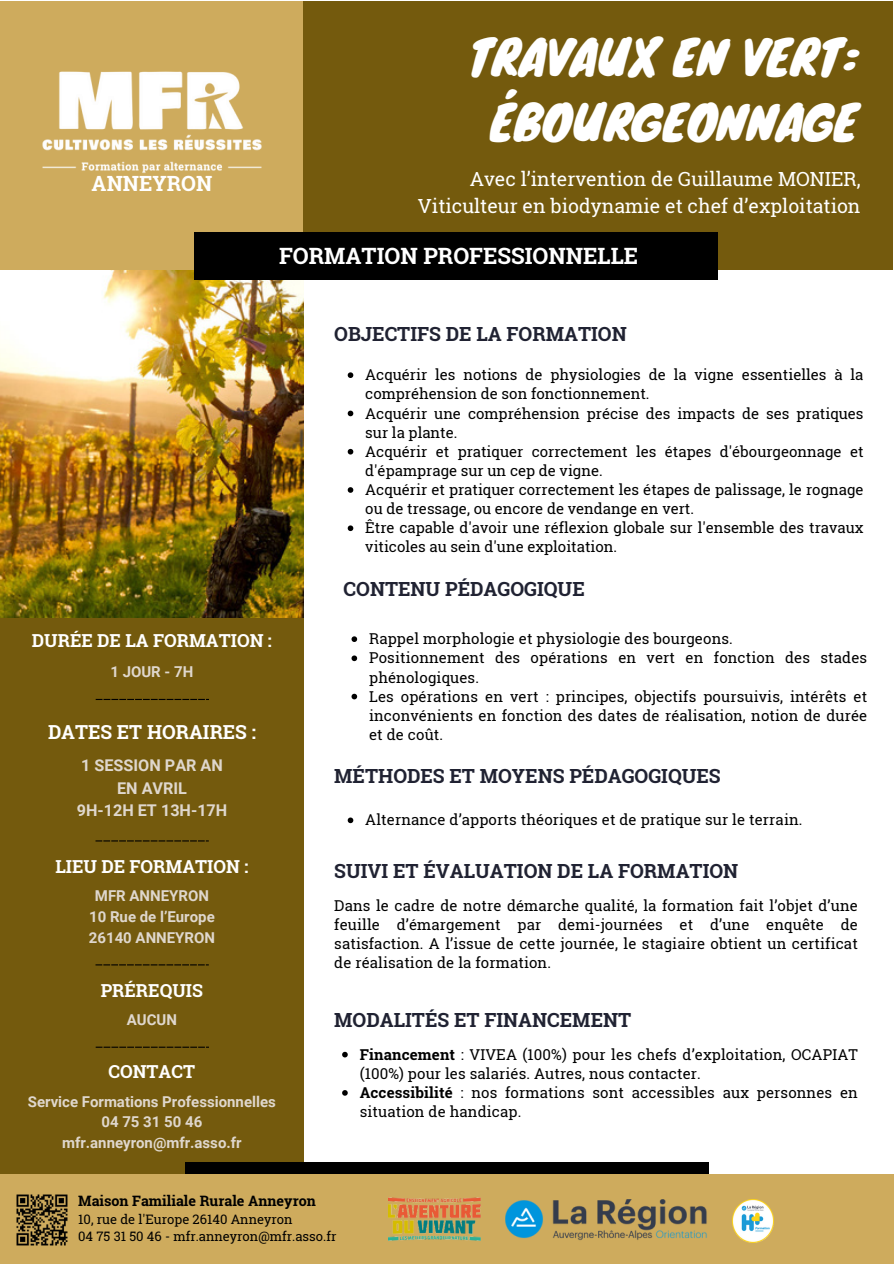
<style>
.page{position:relative;width:894px;height:1264px;background:#fff}
.page>*{position:absolute;margin:0;border:0;box-sizing:border-box;transform-origin:0 0}
.t1{font:47.25px/65.2px "Knewave";color:#fff;text-align:center}
.t2{font:700 22.5px "Roboto Slab";color:#fff}
.t3{font:700 21px "Roboto Slab";color:#fff}
.t4{font:700 19.5px "Roboto Slab";color:#202232}
.t5{font:19.5px/27px "Roboto Slab";color:#fff;text-align:right}
.t6{font:700 19.35px "Roboto Slab";color:#fff}
.t7{font:700 17.85px "Roboto Slab";color:#fff}
.t8{font:700 16.2px/22.5px "Roboto";color:#dfd7cd;text-align:center}
.t9{font:15px/19.2px "Roboto Slab";color:#000}
.t10{font:700 15px/20.7px "Roboto";color:#dfd7cd;text-align:center}
.t11{font:700 14.4px "Roboto Slab";color:#000}
.t12{font:13.05px "Roboto Slab";color:#000}
.s1{font-weight:700}
</style>
<div class="page">
<div style="left:0;top:613px;width:303px;height:650px;background:#745a0d"></div>
<img style="left:0;top:269px;width:303px;height:348px">
<svg style="left:96px;top:1046px;width:113px;height:1px"></svg>
<div style="left:0;top:1px;width:303px;height:268px;background:#ceab5d"></div>
<div style="left:303px;top:1px;width:590px;height:268px;background:#745a0d"></div>
<div style="left:194px;top:232px;width:523px;height:48px;background:#000"></div>
<img style="left:42px;top:71px;width:220px;height:102px">
<svg style="left:96px;top:699px;width:113px;height:1px"></svg>
<svg style="left:95px;top:840px;width:114px;height:1px"></svg>
<svg style="left:95px;top:964px;width:114px;height:1px"></svg>
<svg style="left:347px;top:372px;width:6px;height:6px"></svg>
<svg style="left:347px;top:410px;width:6px;height:6px"></svg>
<svg style="left:347px;top:449px;width:6px;height:5px"></svg>
<svg style="left:347px;top:487px;width:6px;height:6px"></svg>
<svg style="left:347px;top:525px;width:6px;height:6px"></svg>
<svg style="left:351px;top:636px;width:6px;height:6px"></svg>
<svg style="left:351px;top:655px;width:6px;height:6px"></svg>
<svg style="left:351px;top:693px;width:6px;height:6px"></svg>
<svg style="left:347px;top:817px;width:6px;height:6px"></svg>
<svg style="left:342px;top:1051px;width:5px;height:6px"></svg>
<svg style="left:342px;top:1090px;width:5px;height:5px"></svg>
<div style="left:0;top:1174px;width:893px;height:89px;background:#ceab5d"></div>
<div style="left:185px;top:1162px;width:523px;height:12px;background:#000"></div>
<img style="left:17px;top:1194px;width:50px;height:51px">
<img style="left:732px;top:1199px;width:41px;height:42px">
<img style="left:505px;top:1199px;width:202px;height:42px">
<img style="left:388px;top:1197px;width:92px;height:43px">
<p class="t3" style="left:92px;top:169px;width:122px">ANNEYRON</p>
<h3 class="t1" style="left:468px;top:22px;width:391px">TRAVAUX EN VERT:<br>ÉBOURGEONNAGE</h3>
<p class="t5" style="left:418px;top:165px;width:444px">Avec l’intervention de Guillaume MONIER,<br>Viticulteur en biodynamie et chef d’exploitation</p>
<h2 class="t2" style="left:279px;top:240px;width:360px">FORMATION PROFESSIONNELLE</h2>
<h3 class="t7" style="left:32px;top:628px;width:241px">DURÉE DE LA FORMATION :</h3>
<h5 class="t10" style="left:110px;top:661px;width:84px">1 JOUR - 7H</h5>
<h3 class="t6" style="left:48px;top:719px;width:209px">DATES ET HORAIRES :</h3>
<p class="t8" style="left:77px;top:754px;width:152px">1 SESSION PAR AN<br>EN AVRIL<br>9H-12H ET 13H-17H</p>
<h3 class="t7" style="left:55px;top:854px;width:194px">LIEU DE FORMATION :</h3>
<p class="t10" style="left:89px;top:886px;width:128px">MFR ANNEYRON<br>10 Rue de l’Europe<br>26140 ANNEYRON</p>
<p class="t4" style="left:334px;top:320px;width:294px">OBJECTIFS DE LA FORMATION</p>
<p class="t9" style="left:365px;top:365px;width:499px">Acquérir les notions de physiologies de la vigne essentielles à la compréhension de son fonctionnement.</p>
<p class="t9" style="left:365px;top:403px;width:499px">Acquérir une compréhension précise des impacts de ses pratiques sur la plante.</p>
<p class="t9" style="left:365px;top:441px;width:499px">Acquérir et pratiquer correctement les étapes d'ébourgeonnage et d'épamprage sur un cep de vigne.</p>
<p class="t9" style="left:365px;top:479px;width:499px">Acquérir et pratiquer correctement les étapes de palissage, le rognage ou de tressage, ou encore de vendange en vert.</p>
<h3 class="t9" style="left:365px;top:518px;width:499px">Être capable d'avoir une réflexion globale sur l'ensemble des travaux viticoles au sein d'une exploitation.</h3>
<h3 class="t4" style="left:343px;top:575px;width:242px">CONTENU PÉDAGOGIQUE</h3>
<h5 class="t9" style="left:369px;top:628px;width:365px">Rappel morphologie et physiologie des bourgeons.</h5>
<h3 class="t9" style="left:369px;top:648px;width:499px">Positionnement des opérations en vert en fonction des stades phénologiques.</h3>
<h3 class="t9" style="left:369px;top:686px;width:499px;text-align:justify">Les opérations en vert : principes, objectifs poursuivis, intérêts et inconvénients en fonction des dates de réalisation, notion de durée et de coût.</h3>
<h5 class="t4" style="left:334px;top:763px;width:388px">MÉTHODES ET MOYENS PÉDAGOGIQUES</h5>
<h3 class="t9" style="left:365px;top:810px;width:438px">Alternance d’apports théoriques et de pratique sur le terrain.</h3>
<h6 class="t4" style="left:334px;top:857px;width:405px">SUIVI ET ÉVALUATION DE LA FORMATION</h6>
<p class="t9" style="left:334px;top:895px;width:525px;text-align:justify">Dans le cadre de notre démarche qualité, la formation fait l’objet d’une feuille d’émargement par demi-journées et d’une enquête de satisfaction. A l’issue de cette journée, le stagiaire obtient un certificat de réalisation de la formation.</p>
<h1 class="t7" style="left:101px;top:978px;width:104px">PRÉREQUIS</h1>
<h4 class="t10" style="left:127px;top:1009px;width:52px">AUCUN</h4>
<p class="t7" style="left:108px;top:1059px;width:88px">CONTACT</p>
<h3 class="t10" style="left:28px;top:1091px;width:249px">Service Formations Professionnelles<br>04 75 31 50 46 mfr.anneyron@mfr.asso.fr</h3>
<p class="t4" style="left:334px;top:1006px;width:298px">MODALITÉS ET FINANCEMENT</p>
<p class="t9" style="left:359px;top:1044px;width:499px"><span class="s1">Financement</span> : VIVEA (100%) pour les chefs d’exploitation, OCAPIAT (100%) pour les salariés. Autres, nous contacter.</p>
<p class="t9" style="left:359px;top:1082px;width:499px"><span class="s1">Accessibilité</span> : nos formations sont accessibles aux personnes en situation de handicap.</p>
<p class="t11" style="left:78px;top:1190px;width:239px">Maison Familiale Rurale Anneyron</p>
<p class="t12" style="left:78px;top:1210px;width:216px">10, rue de l'Europe 26140 Anneyron</p>
<p class="t12" style="left:78px;top:1227px;width:259px">04 75 31 50 46 - mfr.anneyron@mfr.asso.fr</p>
</div>
